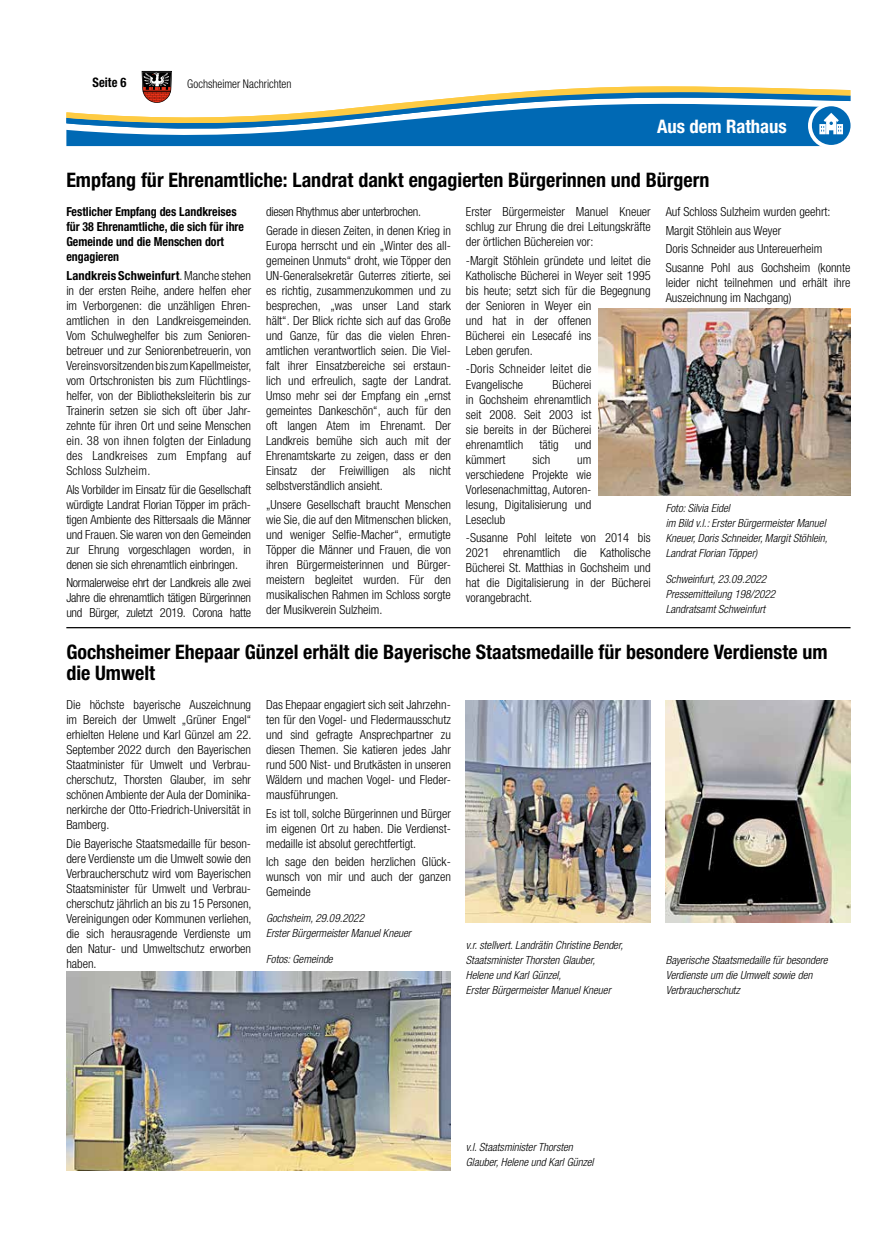
<style>
.page{position:relative;width:886px;height:1241px;background:#fff}
.page>*{position:absolute;margin:0;border:0;box-sizing:border-box;transform-origin:0 0}
.t1{font:700 condensed 20px/21.2px "Helvetica Neue LT Std";color:#000}
.t2{font:700 condensed 18.62px "Helvetica Neue LT Std";color:#fff}
.t3{font:700 condensed 13.12px "Helvetica Neue LT Std";letter-spacing:.005em;color:#000;scale:.95 1}
.t4{font:300 condensed 12.5px/15px "Helvetica Neue LT Std";color:#000;text-align:justify}
.t5{font:700 condensed 12.5px/15px "Helvetica Neue LT Std";color:#000;scale:.95 1}
.t6{font:300 condensed 12.5px/15px "Helvetica Neue LT Std";letter-spacing:.02em;color:#000}
.t7{font:300 condensed 12px "Helvetica Neue LT Std";color:#000;scale:.95 1}
.t8{font:italic 300 condensed 11.25px/15px "Helvetica Neue LT Std";color:#000}
.s1{font-weight:700}
</style>
<div class="page">
<svg style="left:66px;top:71px;width:784px;height:75px"></svg>
<img style="left:66px;top:971px;width:385px;height:198px">
<img style="left:466px;top:700px;width:185px;height:222px">
<img style="left:666px;top:700px;width:184px;height:222px">
<img style="left:598px;top:308px;width:252px;height:187px">
<hr style="left:66px;top:627px;width:784px;height:1px;background:#000">
<p class="t3" style="left:92px;top:75px;width:37px">Seite 6</p>
<p class="t7" style="left:187px;top:77px;width:111px">Gochsheimer Nachrichten</p>
<h2 class="t2" style="left:657px;top:115px;width:131px">Aus dem Rathaus</h2>
<h1 class="t1" style="left:66px;top:169px;width:644px">Empfang für Ehrenamtliche: Landrat dankt engagierten Bürgerinnen und Bürgern</h1>
<p class="t5" style="left:66px;top:204px;width:189px">Festlicher Empfang des Landkreises für 38 Ehrenamtliche, die sich für ihre<br>Gemeinde und die Menschen dort engagieren</p>
<p class="t4" style="left:66px;top:268px;width:187px;text-align:left"><span class="s1">Landkreis Schweinfurt</span>. Manche stehen in der ersten Reihe, andere helfen eher im Verborgenen: die unzähligen Ehren&shy;amtlichen in den Landkreisgemeinden.<br>Vom Schulweghelfer bis zum Senioren&shy;betreuer und zur Seniorenbetreuerin, von Vereinsvorsitzenden bis zum Kapellmeister, vom Ortschronisten bis zum Flüchtlings&shy;helfer, von der Bibliotheksleiterin bis zur Trainerin setzen sie sich oft über Jahr&shy;zehnte für ihren Ort und seine Menschen ein. 38 von ihnen folgten der Einladung des Landkreises zum Empfang auf Schloss Sulzheim.</p>
<p class="t4" style="left:66px;top:481px;width:186px">Als Vorbilder im Einsatz für die Gesellschaft würdigte Landrat Florian Töpper im präch&shy;tigen Ambiente des Rittersaals die Männer und Frauen. Sie waren von den Gemeinden zur Ehrung vorgeschlagen worden, in denen sie sich ehrenamtlich einbringen.</p>
<p class="t4" style="left:66px;top:575px;width:186px">Normalerweise ehrt der Landkreis alle zwei Jahre die ehrenamtlich tätigen Bürgerinnen und Bürger, zuletzt 2019. Corona hatte</p>
<p class="t4" style="left:666px;top:202px;width:186px;line-height:18.5px;text-align:left">Auf Schloss Sulzheim wurden geehrt:<br>Margit Stöhlein aus Weyer<br>Doris Schneider aus Untereuerheim Susanne Pohl aus Gochsheim (konnte</p>
<p class="t4" style="left:666px;top:275px;width:186px">leider nicht teilnehmen und erhält ihre<br>Auszeichnung im Nachgang)</p>
<p class="t4" style="left:466px;top:204px;width:186px">Erster Bürgermeister Manuel Kneuer schlug zur Ehrung die drei Leitungskräfte der örtlichen Büchereien vor:</p>
<p class="t4" style="left:466px;top:253px;width:186px;text-align:left">-Margit Stöhlein gründete und leitet die<br>Katholische Bücherei in Weyer seit 1995 bis heute; setzt sich für die Begegnung der Senioren in Weyer ein<br>und hat in der offenen<br>Bücherei ein Lesecafé ins<br>Leben gerufen.</p>
<p class="t6" style="left:466px;top:361px;width:127px">-Doris Schneider leitet die<br>Evangelische</p>
<p class="t4" style="left:266px;top:202px;width:186px;line-height:18.5px">diesen Rhythmus aber unterbrochen.<br>Gerade in diesen Zeiten, in denen Krieg in</p>
<p class="t4" style="left:266px;top:238px;width:187px;text-align:left">Europa herrscht und ein „Winter des all&shy;gemeinen Unmuts“ droht, wie Töpper den UN-Generalsekretär Guterres zitierte, sei es richtig, zusammenzukommen und zu besprechen, „was unser Land stark hält“. Der Blick richte sich auf das Große und Ganze, für das die vielen Ehren&shy;amtlichen verantwortlich seien. Die Viel&shy;falt ihrer Einsatzbereiche sei erstaun&shy;lich und erfreulich, sagte der Landrat.<br>Umso mehr sei der Empfang ein „ernst gemeintes Dankeschön“, auch für den oft langen Atem im Ehrenamt. Der Landkreis bemühe sich auch mit der Ehrenamtskarte zu zeigen, dass er den Einsatz der Freiwilligen als nicht selbstverständlich ansieht.</p>
<p class="t4" style="left:266px;top:496px;width:187px;text-align:left">„Unsere Gesellschaft braucht Menschen wie Sie, die auf den Mitmenschen blicken, und weniger Selfie-Macher“, ermutigte Töpper die Männer und Frauen, die von ihren Bürgermeisterinnen und Bürger&shy;meistern begleitet wurden. Für den musikalischen Rahmen im Schloss sorgte der Musikverein Sulzheim.</p>
<p class="t4" style="left:466px;top:376px;width:127px;text-indent:87px">Bücherei in Gochsheim ehrenamtlich seit 2008. Seit 2003 ist sie bereits in der Bücherei ehrenamtlich</p>
<p class="t4" style="left:539px;top:436px;width:21px">tätig</p>
<p class="t4" style="left:575px;top:436px;width:18px">und</p>
<p class="t4" style="left:466px;top:451px;width:41px">kümmert</p>
<p class="t4" style="left:532px;top:451px;width:19px">sich</p>
<p class="t4" style="left:466px;top:451px;width:127px;text-indent:111px">um verschiedene Projekte wie Vorlesenachmittag, Autoren&shy;lesung, Digitalisierung und Leseclub</p>
<p class="t4" style="left:466px;top:530px;width:186px">-Susanne Pohl leitete von 2014 bis 2021 ehrenamtlich die Katholische Bücherei St. Matthias in Gochsheim und hat die Digitalisierung in der Bücherei vorangebracht.</p>
<p class="t8" style="left:666px;top:501px;width:163px">Foto: Silvia Eidel<br>im Bild v.l.: Erster Bürgermeister Manuel<br>Kneuer, Doris Schneider, Margit Stöhlein,<br>Landrat Florian Töpper)</p>
<p class="t8" style="left:666px;top:571px;width:111px">Schweinfurt, 23.09.2022<br>Pressemitteilung 198/2022<br>Landratsamt Schweinfurt</p>
<h1 class="t1" style="left:66px;top:640px;width:763px">Gochsheimer Ehepaar Günzel erhält die Bayerische Staatsmedaille für besondere Verdienste um die Umwelt</h1>
<p class="t4" style="left:66px;top:697px;width:187px">Die höchste bayerische Auszeichnung im Bereich der Umwelt „Grüner Engel“ erhielten Helene und Karl Günzel am 22.<br>September 2022 durch den Bayerischen Staatminister für Umwelt und Verbrau&shy;cherschutz, Thorsten Glauber, im sehr schönen Ambiente der Aula der Dominika&shy;nerkirche der Otto-Friedrich-Universität in Bamberg.</p>
<p class="t4" style="left:66px;top:835px;width:187px">Die Bayerische Staatsmedaille für beson&shy;dere Verdienste um die Umwelt sowie den Verbraucherschutz wird vom Bayerischen Staatsminister für Umwelt und Verbrau&shy;cherschutz jährlich an bis zu 15 Personen, Vereinigungen oder Kommunen verliehen, die sich herausragende Verdienste um den Natur- und Umweltschutz erworben haben.</p>
<p class="t4" style="left:266px;top:697px;width:186px">Das Ehepaar engagiert sich seit Jahrzehn&shy;ten für den Vogel- und Fledermausschutz und sind gefragte Ansprechpartner zu diesen Themen. Sie katieren jedes Jahr rund 500 Nist- und Brutkästen in unseren Wäldern und machen Vogel- und Fleder&shy;mausführungen.</p>
<p class="t4" style="left:266px;top:805px;width:186px">Es ist toll, solche Bürgerinnen und Bürger im eigenen Ort zu haben. Die Verdienst&shy;medaille ist absolut gerechtfertigt.</p>
<p class="t4" style="left:266px;top:854px;width:186px">Ich sage den beiden herzlichen Glück&shy;wunsch von mir und auch der ganzen Gemeinde</p>
<p class="t8" style="left:266px;top:910px;width:146px">Gochsheim, 29.09.2022<br>Erster Bürgermeister Manuel Kneuer</p>
<p class="t8" style="left:266px;top:951px;width:68px">Fotos: Gemeinde</p>
<p class="t8" style="left:466px;top:937px;width:159px">v.r. stellvert. Landrätin Christine Bender, Staatsminister Thorsten Glauber, Helene und Karl Günzel,<br>Erster Bürgermeister Manuel Kneuer</p>
<p class="t8" style="left:666px;top:952px;width:163px">Bayerische Staatsmedaille für besondere<br>Verdienste um die Umwelt sowie den<br>Verbraucherschutz</p>
<p class="t8" style="left:466px;top:1139px;width:129px">v.l. Staatsminister Thorsten<br>Glauber, Helene und Karl Günzel</p>
</div>
